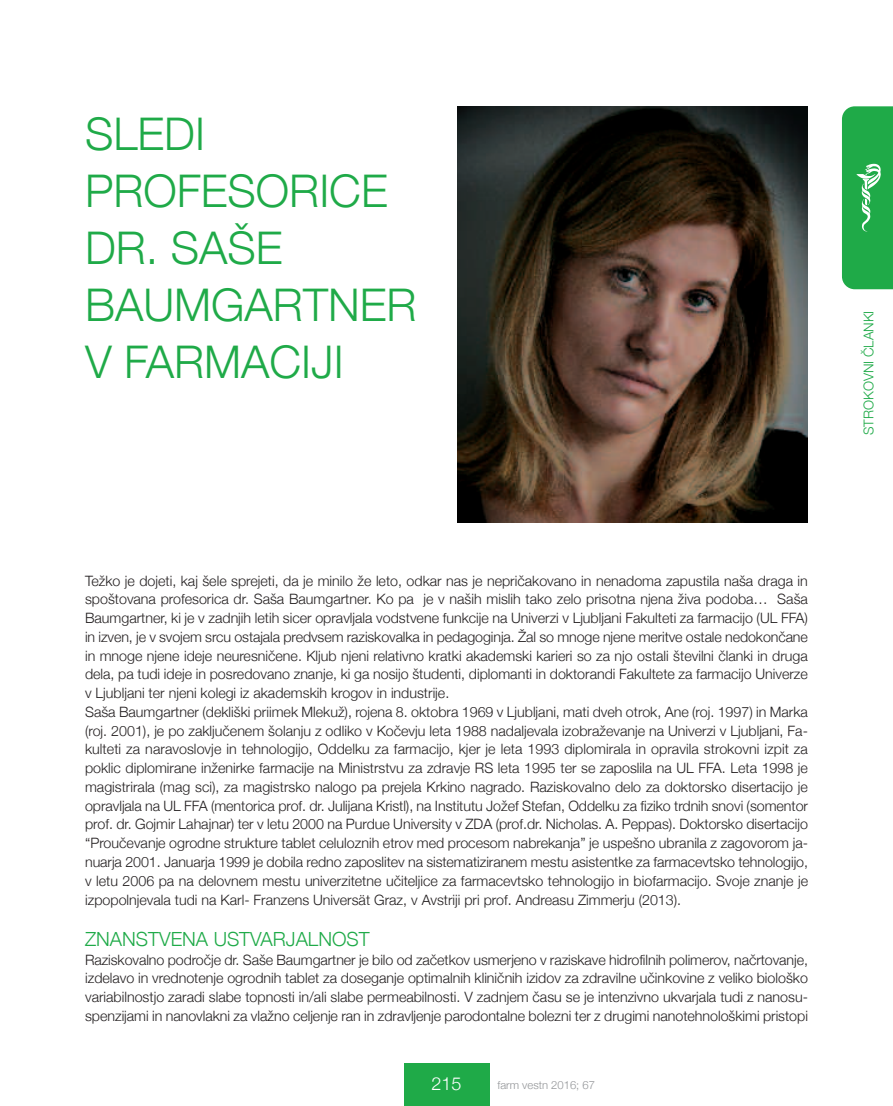
<style>
.page{position:relative;width:893px;height:1106px;background:#fff}
.page>*{position:absolute;margin:0;border:0;box-sizing:border-box;transform-origin:0 0}
.t1{font:300 45px/57px "Helvetica Neue";color:#1faa48}
.t2{font:300 19.5px "Helvetica Neue";color:#1faa48}
.t3{font:300 18px "Helvetica Neue";color:#fff}
.t4{font:300 14.25px/18.8px "Helvetica Neue";color:#231f20}
.t5{font:300 13.5px "Helvetica Neue";color:#1faa48}
.t6{font:300 11.25px "Helvetica Neue";color:#939598}
</style>
<div class="page">
<div style="left:404px;top:1063px;width:85px;height:43px;background:#1faa48"></div>
<svg style="left:842px;top:106px;width:51px;height:183px;background:#2aae51"></svg>
<img style="left:457px;top:106px;width:351px;height:416px">
<h1 class="t1" style="left:85px;top:104px;width:333px">SLEDI<br>PROFESORICE<br>DR. SAŠE<br>BAUMGARTNER<br>V FARMACIJI</h1>
<p class="t5" style="left:860px;top:435px;width:126px;rotate:-90deg">STROKOVNI ČLANKI</p>
<p class="t4" style="left:85px;top:571px;width:724px">Težko je dojeti, kaj šele sprejeti, da je minilo že leto, odkar nas je nepričakovano in nenadoma zapustila naša draga in spoštovana profesorica dr. Saša Baumgartner. Ko pa je v naših mislih tako zelo prisotna njena živa podoba… Saša Baumgartner, ki je v zadnjih letih sicer opravljala vodstvene funkcije na Univerzi v Ljubljani Fakulteti za farmacijo (UL FFA) in izven, je v svojem srcu ostajala predvsem raziskovalka in pedagoginja. Žal so mnoge njene meritve ostale nedokončane in mnoge njene ideje neuresničene. Kljub njeni relativno kratki akademski karieri so za njo ostali številni članki in druga dela, pa tudi ideje in posredovano znanje, ki ga nosijo študenti, diplomanti in doktorandi Fakultete za farmacijo Univerze v Ljubljani ter njeni kolegi iz akademskih krogov in industrije.<br>Saša Baumgartner (dekliški priimek Mlekuž), rojena 8. oktobra 1969 v Ljubljani, mati dveh otrok, Ane (roj. 1997) in Marka (roj. 2001), je po zaključenem šolanju z odliko v Kočevju leta 1988 nadaljevala izobraževanje na Univerzi v Ljubljani, Fa&shy;kulteti za naravoslovje in tehnologijo, Oddelku za farmacijo, kjer je leta 1993 diplomirala in opravila strokovni izpit za poklic diplomirane inženirke farmacije na Ministrstvu za zdravje RS leta 1995 ter se zaposlila na UL FFA. Leta 1998 je magistrirala (mag sci), za magistrsko nalogo pa prejela Krkino nagrado. Raziskovalno delo za doktorsko disertacijo je opravljala na UL FFA (mentorica prof. dr. Julijana Kristl), na Institutu Jožef Stefan, Oddelku za fiziko trdnih snovi (somentor prof. dr. Gojmir Lahajnar) ter v letu 2000 na Purdue University v ZDA (prof.dr. Nicholas. A. Peppas). Doktorsko disertacijo “Proučevanje ogrodne strukture tablet celuloznih etrov med procesom nabrekanja” je uspešno ubranila z zagovorom ja&shy;nuarja 2001. Januarja 1999 je dobila redno zaposlitev na sistematiziranem mestu asistentke za farmacevtsko tehnologijo, v letu 2006 pa na delovnem mestu univerzitetne učiteljice za farmacevtsko tehnologijo in biofarmacijo. Svoje znanje je izpopolnjevala tudi na Karl- Franzens Universät Graz, v Avstriji pri prof. Andreasu Zimmerju (2013).</p>
<h2 class="t2" style="left:85px;top:927px;width:286px">ZNANSTVENA USTVARJALNOST</h2>
<p class="t4" style="left:85px;top:949px;width:724px;text-align:justify">Raziskovalno področje dr. Saše Baumgartner je bilo od začetkov usmerjeno v raziskave hidrofilnih polimerov, načrtovanje, izdelavo in vrednotenje ogrodnih tablet za doseganje optimalnih kliničnih izidov za zdravilne učinkovine z veliko biološko variabilnostjo zaradi slabe topnosti in/ali slabe permeabilnosti. V zadnjem času se je intenzivno ukvarjala tudi z nanosu&shy;spenzijami in nanovlakni za vlažno celjenje ran in zdravljenje parodontalne bolezni ter z drugimi nanotehnološkimi pristopi</p>
<p class="t3" style="left:431px;top:1072px;width:32px">215</p>
<p class="t6" style="left:497px;top:1078px;width:99px">farm vestn 2016; 67</p>
</div>
